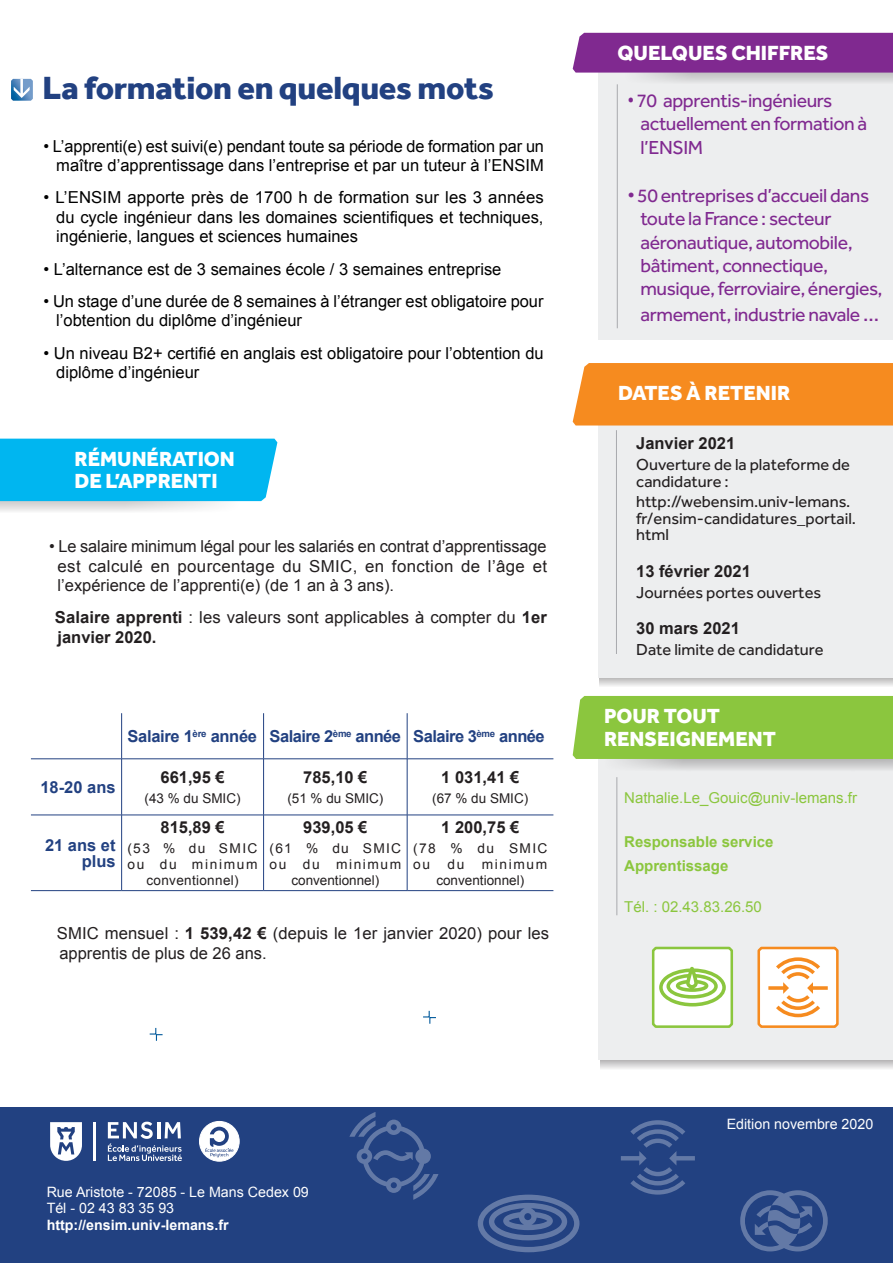
<style>
.page{position:relative;width:893px;height:1263px;background:#fff}
.page>*{position:absolute;margin:0;border:0;box-sizing:border-box;transform-origin:0 0}
.t1{font:800 33px "Effra";letter-spacing:-.01em;color:#224181}
.t2{font:800 21.15px "Effra";color:#fff}
.t3{font:800 21px/22.5px "Effra";color:#fff}
.t4{font:19.5px/23.4px "Effra";letter-spacing:-.02em;color:#802990}
.t5{font:16.5px/19.5px "Arial";color:#000}
.t6{font:16.5px/19.5px "Arial";letter-spacing:.005em;color:#231f20}
.t7{font:16.5px/16.5px "Effra";color:#231f20}
.t8{font:700 16.5px "Arial";color:#231f20}
.t9{font:700 16.5px "Arial";letter-spacing:-.02em;color:#224181}
.t10{font:700 16.5px/15.8px "Arial";color:#224181;text-align:right}
.t11{font:15px "Arial";color:#8bc63e}
.t12{font:700 15px/23.7px "Arial";color:#8bc63e}
.t13{font:14.25px/16.5px "Arial";color:#fff}
.t14{font:700 14.25px "Arial";color:#fff}
.t15{font:13.5px "Arial";letter-spacing:.025em;color:#231f20}
.t16{font:13.5px/15.8px "Arial";letter-spacing:.1em;color:#231f20;text-align:center}
.t17{font:13.5px/15.8px "Arial";letter-spacing:.09em;color:#231f20;text-align:center}
.t18{font:13.5px/15.8px "Arial";color:#231f20}
.t19{font:13.5px/15.8px "Arial";letter-spacing:.095em;color:#231f20}
.s1{font-weight:700}
.s2{font-family:"Arial"}
.s3{font-size:21px}
</style>
<div class="page">
<svg style="left:600px;top:1060px;width:293px;height:9px;background:#d4d3d4"></svg>
<div style="left:598px;top:73px;width:295px;height:267px;background:#edeeef"></div>
<div style="left:0;top:1108px;width:893px;height:155px;background:#224181"></div>
<svg style="left:349px;top:1112px;width:89px;height:88px"></svg>
<svg style="left:478px;top:1194px;width:101px;height:58px"></svg>
<svg style="left:621px;top:1120px;width:74px;height:74px"></svg>
<svg style="left:740px;top:1190px;width:88px;height:61px"></svg>
<div style="left:599px;top:757px;width:294px;height:303px;background:#edeeef"></div>
<hr style="left:617px;top:777px;width:1px;height:138px;background:#a8a9ad">
<svg style="left:757px;top:946px;width:82px;height:82px;background:#fce1c5"></svg>
<svg style="left:651px;top:946px;width:83px;height:82px;background:#dbedc5"></svg>
<svg style="left:572px;top:33px;width:321px;height:49px;background:#924d9f"></svg>
<svg style="left:0;top:439px;width:278px;height:72px;background:#25beef"></svg>
<svg style="left:572px;top:696px;width:321px;height:76px;background:#99c95b"></svg>
<hr style="left:617px;top:84px;width:1px;height:244px;background:#a8a9ad">
<svg style="left:599px;top:677px;width:294px;height:9px;background:#d8d8d8"></svg>
<div style="left:598px;top:392px;width:295px;height:285px;background:#edeeef"></div>
<hr style="left:616px;top:430px;width:1px;height:224px;background:#a8a9ad">
<div style="left:572px;top:363px;width:321px;height:62px;background:#f68b1f"></div>
<svg style="left:11px;top:79px;width:22px;height:22px"></svg>
<hr style="left:121px;top:713px;width:1px;height:46px;background:#224181">
<hr style="left:121px;top:759px;width:1px;height:56px;background:#224181">
<hr style="left:121px;top:815px;width:1px;height:75px;background:#224181">
<hr style="left:263px;top:713px;width:1px;height:46px;background:#224181">
<hr style="left:263px;top:759px;width:1px;height:56px;background:#224181">
<hr style="left:263px;top:815px;width:1px;height:75px;background:#224181">
<hr style="left:407px;top:713px;width:1px;height:46px;background:#224181">
<hr style="left:407px;top:759px;width:1px;height:56px;background:#224181">
<hr style="left:407px;top:815px;width:1px;height:75px;background:#224181">
<hr style="left:31px;top:758px;width:91px;height:1px;background:#224181">
<hr style="left:122px;top:758px;width:142px;height:1px;background:#224181">
<hr style="left:264px;top:758px;width:143px;height:1px;background:#224181">
<hr style="left:407px;top:758px;width:146px;height:1px;background:#224181">
<hr style="left:31px;top:815px;width:91px;height:1px;background:#224181">
<hr style="left:122px;top:815px;width:142px;height:1px;background:#224181">
<hr style="left:264px;top:815px;width:143px;height:1px;background:#224181">
<hr style="left:407px;top:815px;width:146px;height:1px;background:#224181">
<hr style="left:31px;top:890px;width:91px;height:1px;background:#224181">
<hr style="left:122px;top:890px;width:142px;height:1px;background:#224181">
<hr style="left:264px;top:890px;width:143px;height:1px;background:#224181">
<hr style="left:407px;top:890px;width:146px;height:1px;background:#224181">
<svg style="left:149px;top:1027px;width:14px;height:14px"></svg>
<svg style="left:423px;top:1010px;width:13px;height:14px"></svg>
<hr style="left:93px;top:1122px;width:3px;height:39px;background:#fff">
<svg style="left:50px;top:1122px;width:32px;height:39px"></svg>
<svg style="left:108px;top:1122px;width:74px;height:39px"></svg>
<svg style="left:199px;top:1121px;width:40px;height:40px"></svg>
<h1 class="t1" style="left:43px;top:68px;width:453px">La formation en quelques mots</h1>
<p class="t5" style="left:44px;top:136px;width:502px;text-align:right">• L’apprenti(e) est suivi(e) pendant toute sa période de formation par un maître d’apprentissage dans l’entreprise et par un tuteur à l’ENSIM</p>
<p class="t5" style="left:56px;top:188px;width:489px;text-align:justify;text-indent:-13px">• L’ENSIM apporte près de 1700 h de formation sur les 3 années du cycle ingénieur dans les domaines scientifiques et techniques, ingénierie, langues et sciences humaines</p>
<p class="t5" style="left:44px;top:259px;width:459px">• L’alternance est de 3 semaines école / 3 semaines entreprise</p>
<p class="t5" style="left:56px;top:292px;width:489px;text-indent:-13px">• Un stage d’une durée de 8 semaines à l’étranger est obligatoire pour l’obtention du diplôme d’ingénieur</p>
<p class="t5" style="left:56px;top:343px;width:489px;text-indent:-13px">• Un niveau B2+ certifié en anglais est obligatoire pour l’obtention du diplôme d’ingénieur</p>
<p class="t3" style="left:75px;top:447px;width:162px">RÉMUNÉRATION<br>DE L’APPRENTI</p>
<p class="t6" style="left:58px;top:537px;width:491px;text-align:justify;text-indent:-9px">• Le salaire minimum légal pour les salariés en contrat d’apprentissage est calculé en pourcentage du SMIC, en fonction de l’âge et l’expérience de l’apprenti(e) (de 1 an à 3 ans).</p>
<p class="t6" style="left:55px;top:608px;width:494px"><span class="s1">Salaire apprenti</span> : les valeurs sont applicables à compter du <span class="s1">1er janvier 2020.</span></p>
<p class="t9" style="left:40px;top:776px;width:77px">18-20 ans</p>
<p class="t10" style="left:45px;top:838px;width:72px">21 ans et plus</p>
<p class="t9" style="left:128px;top:725px;width:419px">Salaire 1<sup>ère</sup> année Salaire 2<sup>ème</sup> année Salaire 3<sup>ème</sup> année</p>
<p class="t8" style="left:160px;top:766px;width:66px">661,95 €</p>
<p class="t15" style="left:145px;top:789px;width:98px">(43 % du SMIC)</p>
<p class="t8" style="left:160px;top:816px;width:66px">815,89 €</p>
<p class="t16" style="left:128px;top:840px;width:131px">(53 % du SMIC ou du minimum conventionnel)</p>
<p class="t8" style="left:303px;top:766px;width:66px">785,10 €</p>
<p class="t15" style="left:287px;top:789px;width:98px">(51 % du SMIC)</p>
<p class="t8" style="left:303px;top:816px;width:66px">939,05 €</p>
<p class="t17" style="left:270px;top:840px;width:133px">(61 % du SMIC ou du minimum conventionnel)</p>
<p class="t8" style="left:441px;top:766px;width:79px">1 031,41 €</p>
<p class="t15" style="left:432px;top:789px;width:98px">(67 % du SMIC)</p>
<p class="t8" style="left:441px;top:816px;width:79px">1 200,75 €</p>
<p class="t19" style="left:413px;top:840px;width:136px">(78 % du SMIC ou</p>
<p class="t18" style="left:436px;top:856px;width:113px;text-indent:45px">minimum conventionnel)</p>
<p class="t15" style="left:447px;top:855px;width:18px">du</p>
<p class="t6" style="left:57px;top:924px;width:494px">SMIC mensuel : <span class="s1">1 539,42 €</span> (depuis le 1er janvier 2020) pour les apprentis de plus de 26 ans.</p>
<p class="t2" style="left:617px;top:40px;width:212px">QUELQUES CHIFFRES</p>
<p class="t4" style="left:640px;top:89px;width:228px;text-indent:-13px"><span class="s2">•</span> 70 apprentis-ingénieurs actuellement en formation à l’ENSIM</p>
<p class="t4" style="left:640px;top:183px;width:244px;text-indent:-13px"><span class="s2">•</span> 50 entreprises d’accueil dans toute la France : secteur aéronautique, automobile, bâtiment, connectique, musique, ferroviaire, énergies,</p>
<p class="t4" style="left:640px;top:302px;width:240px">armement, industrie navale <span class="s3">...</span></p>
<p class="t3" style="left:618px;top:382px;width:174px">DATES À RETENIR</p>
<p class="t8" style="left:636px;top:433px;width:101px">Janvier 2021</p>
<p class="t7" style="left:636px;top:456px;width:215px">Ouverture de la plateforme de candidature :</p>
<p class="t7" style="left:636px;top:493px;width:221px">http://webensim.univ-lemans. fr/ensim-candidatures_portail. html</p>
<p class="t8" style="left:636px;top:561px;width:116px">13 février 2021</p>
<p class="t7" style="left:636px;top:584px;width:187px">Journées portes ouvertes</p>
<p class="t8" style="left:636px;top:617px;width:105px">30 mars 2021</p>
<p class="t7" style="left:636px;top:640px;width:189px">Date limite de candidature</p>
<p class="t3" style="left:604px;top:705px;width:173px">POUR TOUT<br>RENSEIGNEMENT</p>
<p class="t11" style="left:624px;top:788px;width:234px">Nathalie.Le_Gouic@univ-lemans.fr</p>
<p class="t12" style="left:624px;top:830px;width:151px">Responsable service<br>Apprentissage</p>
<p class="t11" style="left:624px;top:897px;width:139px">Tél. : 02.43.83.26.50</p>
<p class="t13" style="left:47px;top:1184px;width:264px">Rue Aristote - 72085 - Le Mans Cedex 09<br>Tél - 02 43 83 35 93</p>
<p class="t14" style="left:47px;top:1215px;width:184px">http://ensim.univ-lemans.fr</p>
<p class="t13" style="left:727px;top:1116px;width:148px">Edition novembre 2020</p>
</div>
